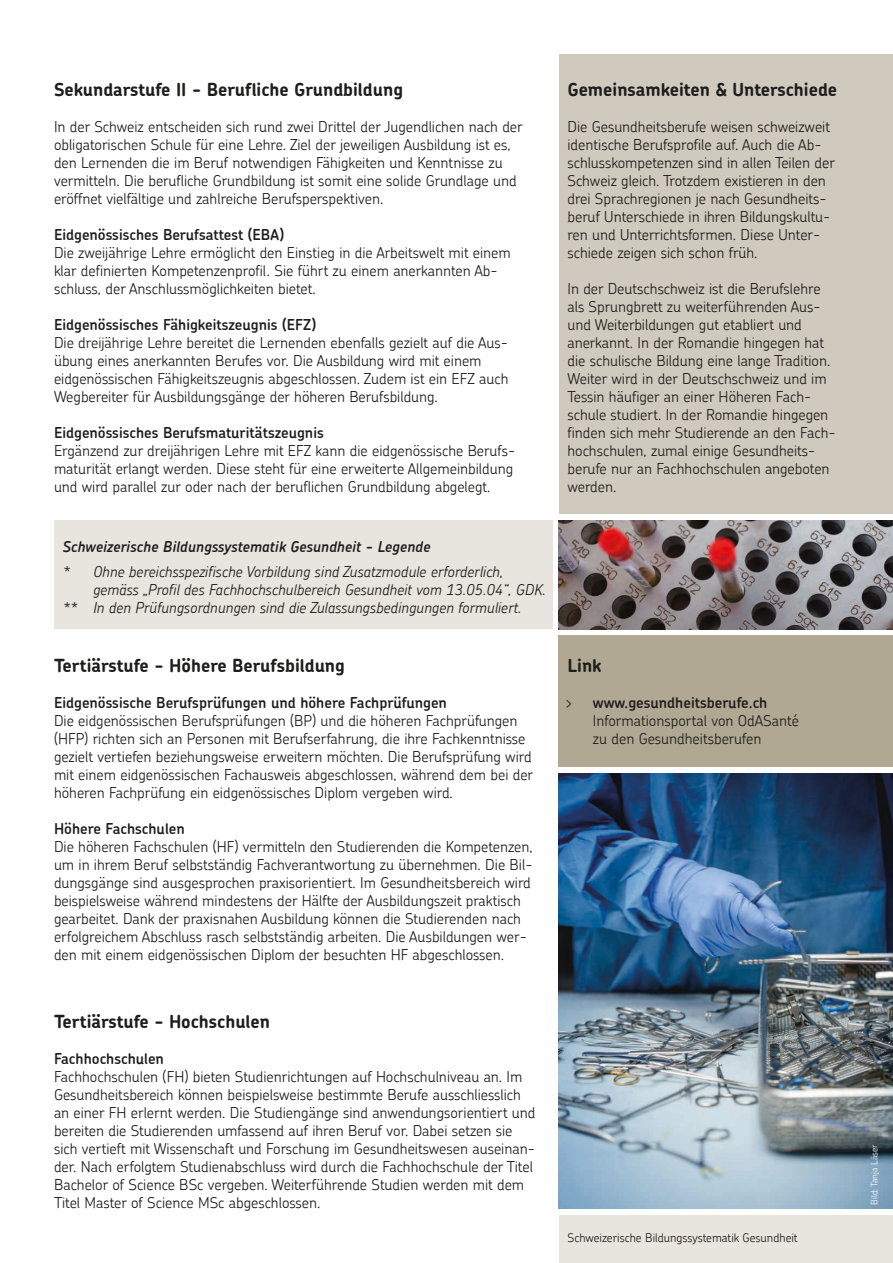
<style>
.page{position:relative;width:893px;height:1263px;background:#fff}
.page>*{position:absolute;margin:0;border:0;box-sizing:border-box;transform-origin:0 0}
.t1{font:700 18px "Chevin";color:#1d1d1b}
.t2{font:300 15px/18px "Chevin";color:#1d1d1b}
.t3{font:600 15px "Chevin";color:#1d1d1b}
.t4{font:italic 300 15px "Chevin";color:#1d1d1b}
.t5{font:italic 600 15px "Chevin";color:#1d1d1b}
.t6{font:300 12px "Chevin";color:#1d1d1b}
.t7{font:300 9px "Chevin";color:#fff}
.s1{font-weight:600}
</style>
<div class="page">
<div style="left:559px;top:636px;width:334px;height:131px;background:#b1a893"></div>
<div style="left:559px;top:54px;width:334px;height:460px;background:#d0cabe"></div>
<img style="left:559px;top:773px;width:334px;height:436px">
<div style="left:54px;top:520px;width:498px;height:109px;background:#e7e5de"></div>
<img style="left:559px;top:520px;width:334px;height:109px">
<div style="left:559px;top:1216px;width:334px;height:47px;background:#e7e5de"></div>
<p class="t1" style="left:54px;top:78px;width:351px">Sekundarstufe II - Berufliche Grundbildung</p>
<p class="t2" style="left:54px;top:118px;width:470px">In der Schweiz entscheiden sich rund zwei Drittel der Jugendlichen nach der obligatorischen Schule für eine Lehre. Ziel der jeweiligen Ausbildung ist es, den Lernenden die im Beruf notwendigen Fähigkeiten und Kenntnisse zu vermitteln. Die berufliche Grundbildung ist somit eine solide Grundlage und eröffnet vielfältige und zahlreiche Berufsperspektiven.</p>
<p class="t3" style="left:54px;top:225px;width:232px">Eidgenössisches Berufsattest (EBA)</p>
<p class="t2" style="left:54px;top:244px;width:458px">Die zweijährige Lehre ermöglicht den Einstieg in die Arbeitswelt mit einem klar definierten Kompetenzenprofil. Sie führt zu einem anerkannten Ab&shy;schluss, der Anschlussmöglichkeiten bietet.</p>
<p class="t3" style="left:54px;top:315px;width:264px">Eidgenössisches Fähigkeitszeugnis (EFZ)</p>
<p class="t2" style="left:54px;top:334px;width:456px">Die dreijährige Lehre bereitet die Lernenden ebenfalls gezielt auf die Aus&shy;übung eines anerkannten Berufes vor. Die Ausbildung wird mit einem eidgenössischen Fähigkeitszeugnis abgeschlossen. Zudem ist ein EFZ auch Wegbereiter für Ausbildungsgänge der höheren Berufsbildung.</p>
<p class="t3" style="left:54px;top:423px;width:271px">Eidgenössisches Berufsmaturitätszeugnis</p>
<p class="t2" style="left:54px;top:442px;width:463px">Ergänzend zur dreijährigen Lehre mit EFZ kann die eidgenössische Berufs&shy;maturität erlangt werden. Diese steht für eine erweiterte Allgemeinbildung und wird parallel zur oder nach der beruflichen Grundbildung abgelegt.</p>
<p class="t5" style="left:63px;top:536px;width:369px">Schweizerische Bildungssystematik Gesundheit - Legende</p>
<p class="t4" style="left:63px;top:562px;width:442px">* Ohne bereichsspezifische Vorbildung sind Zusatzmodule erforderlich,</p>
<p class="t4" style="left:93px;top:580px;width:454px">gemäss „Profil des Fachhochschulbereich Gesundheit vom 13.05.04“, GDK.</p>
<p class="t4" style="left:63px;top:598px;width:461px">** In den Prüfungsordnungen sind die Zulassungsbedingungen formuliert.</p>
<p class="t1" style="left:54px;top:653px;width:292px">Tertiärstufe - Höhere Berufsbildung</p>
<p class="t3" style="left:54px;top:692px;width:394px">Eidgenössische Berufsprüfungen und höhere Fachprüfungen</p>
<p class="t2" style="left:54px;top:711px;width:481px">Die eidgenössischen Berufsprüfungen (BP) und die höheren Fachprüfungen (HFP) richten sich an Personen mit Berufserfahrung, die ihre Fachkenntnisse gezielt vertiefen beziehungsweise erweitern möchten. Die Berufsprüfung wird mit einem eidgenössischen Fachausweis abgeschlossen, während dem bei der höheren Fachprüfung ein eidgenössisches Diplom vergeben wird.</p>
<p class="t3" style="left:54px;top:818px;width:132px">Höhere Fachschulen</p>
<p class="t2" style="left:54px;top:837px;width:480px">Die höheren Fachschulen (HF) vermitteln den Studierenden die Kompetenzen, um in ihrem Beruf selbstständig Fachverantwortung zu übernehmen. Die Bil&shy;dungsgänge sind ausgesprochen praxisorientiert. Im Gesundheitsbereich wird beispielsweise während mindestens der Hälfte der Ausbildungszeit praktisch gearbeitet. Dank der praxisnahen Ausbildung können die Studierenden nach erfolgreichem Abschluss rasch selbstständig arbeiten. Die Ausbildungen wer&shy;den mit einem eidgenössischen Diplom der besuchten HF abgeschlossen.</p>
<p class="t1" style="left:54px;top:1010px;width:218px">Tertiärstufe - Hochschulen</p>
<p class="t3" style="left:54px;top:1049px;width:111px">Fachhochschulen</p>
<p class="t2" style="left:54px;top:1067px;width:483px">Fachhochschulen (FH) bieten Studienrichtungen auf Hochschulniveau an. Im Gesundheitsbereich können beispielsweise bestimmte Berufe ausschliesslich an einer FH erlernt werden. Die Studiengänge sind anwendungsorientiert und bereiten die Studierenden umfassend auf ihren Beruf vor. Dabei setzen sie sich vertieft mit Wissenschaft und Forschung im Gesundheitswesen auseinan&shy;der. Nach erfolgtem Studienabschluss wird durch die Fachhochschule der Titel Bachelor of Science BSc vergeben. Weiterführende Studien werden mit dem Titel Master of Science MSc abgeschlossen.</p>
<p class="t1" style="left:567px;top:78px;width:271px">Gemeinsamkeiten &amp; Unterschiede</p>
<p class="t2" style="left:567px;top:118px;width:269px">Die Gesundheitsberufe weisen schweizweit identische Berufsprofile auf. Auch die Ab&shy;schlusskompetenzen sind in allen Teilen der Schweiz gleich. Trotzdem existieren in den drei Sprachregionen je nach Gesundheits&shy;beruf Unterschiede in ihren Bildungskultu&shy;ren und Unterrichtsformen. Diese Unter&shy;schiede zeigen sich schon früh.</p>
<p class="t2" style="left:567px;top:280px;width:270px">In der Deutschschweiz ist die Berufslehre als Sprungbrett zu weiterführenden Aus&shy;und Weiterbildungen gut etabliert und anerkannt. In der Romandie hingegen hat die schulische Bildung eine lange Tradition.<br>Weiter wird in der Deutschschweiz und im Tessin häufiger an einer Höheren Fach&shy;schule studiert. In der Romandie hingegen finden sich mehr Studierende an den Fach&shy;hochschulen, zumal einige Gesundheits&shy;berufe nur an Fachhochschulen angeboten werden.</p>
<p class="t1" style="left:567px;top:653px;width:35px">Link</p>
<p class="t2" style="left:593px;top:693px;width:207px;text-indent:-27px">&gt; <span class="s1">www.gesundheitsberufe.ch<br></span>Informationsportal von OdASanté zu den Gesundheitsberufen</p>
<p class="t6" style="left:567px;top:1230px;width:232px">Schweizerische Bildungssystematik Gesundheit</p>
<p class="t7" style="left:868px;top:1205px;width:62px;rotate:-90deg">Bild: Tanja Läser</p>
</div>
